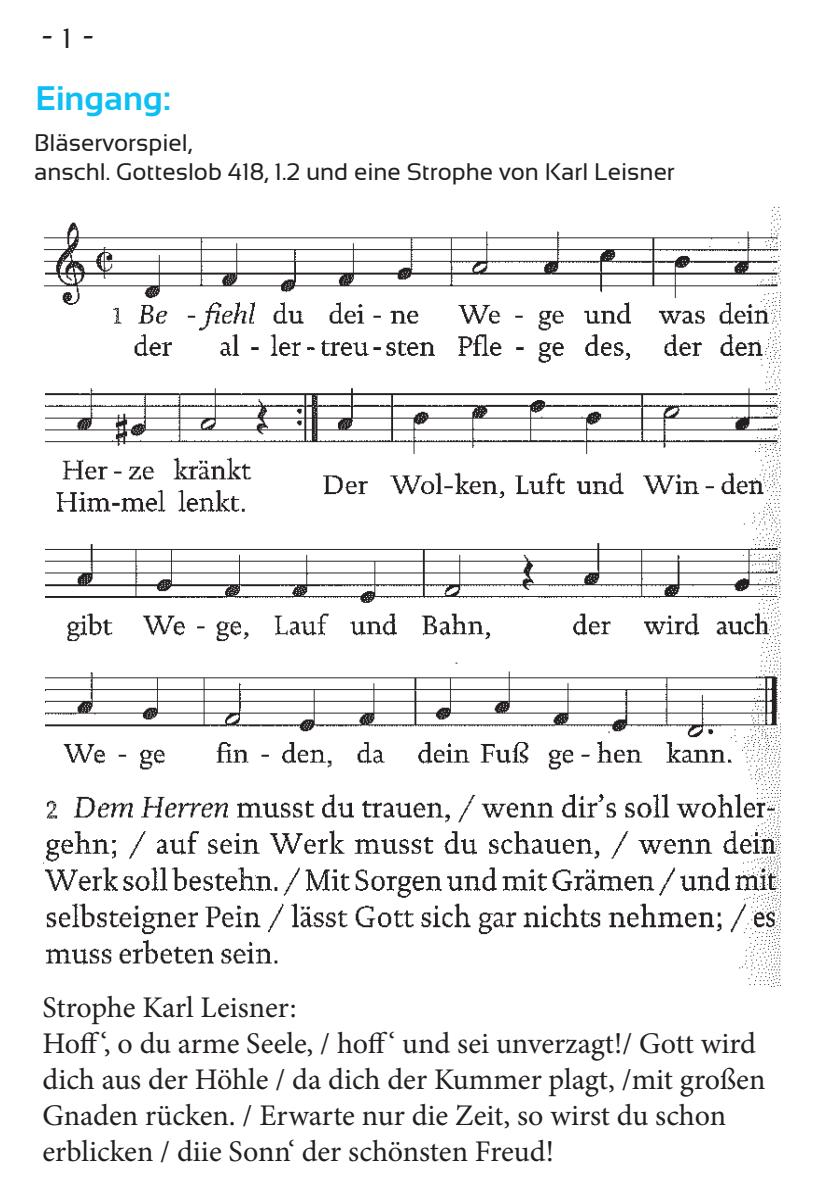
<style>
.page{position:relative;width:840px;height:1191px;background:#fff}
.page>*{position:absolute;margin:0;border:0;box-sizing:border-box;transform-origin:0 0}
.t1{font:700 34px "Sansation";color:#0dbff2}
.t2{font:700 34px "Minion Pro";color:#231f20}
.t3{font:30px/36px "Minion Pro";color:#231f20}
.t4{font:28px "Sansation";color:#231f20}
.t5{font:24px/28.8px "Sansation";color:#231f20}
</style>
<div class="page">
<img style="left:43px;top:207px;width:737px;height:779px">
<p class="t4" style="left:62px;top:23px;width:10px">1</p>
<p class="t2" style="left:41px;top:10px;width:54px">- -</p>
<p class="t1" style="left:35px;top:79px;width:137px">Eingang:</p>
<p class="t5" style="left:34px;top:128px;width:642px">Bläservorspiel,<br>anschl. Gotteslob 418, 1.2 und eine Strophe von Karl Leisner</p>
<p class="t3" style="left:43px;top:989px;width:724px">Strophe Karl Leisner:<br>Hoff‘, o du arme Seele, / hoff‘ und sei unverzagt!/ Gott wird dich aus der Höhle / da dich der Kummer plagt, /mit großen Gnaden rücken. / Erwarte nur die Zeit, so wirst du schon erblicken / diie Sonn‘ der schönsten Freud!</p>
</div>
